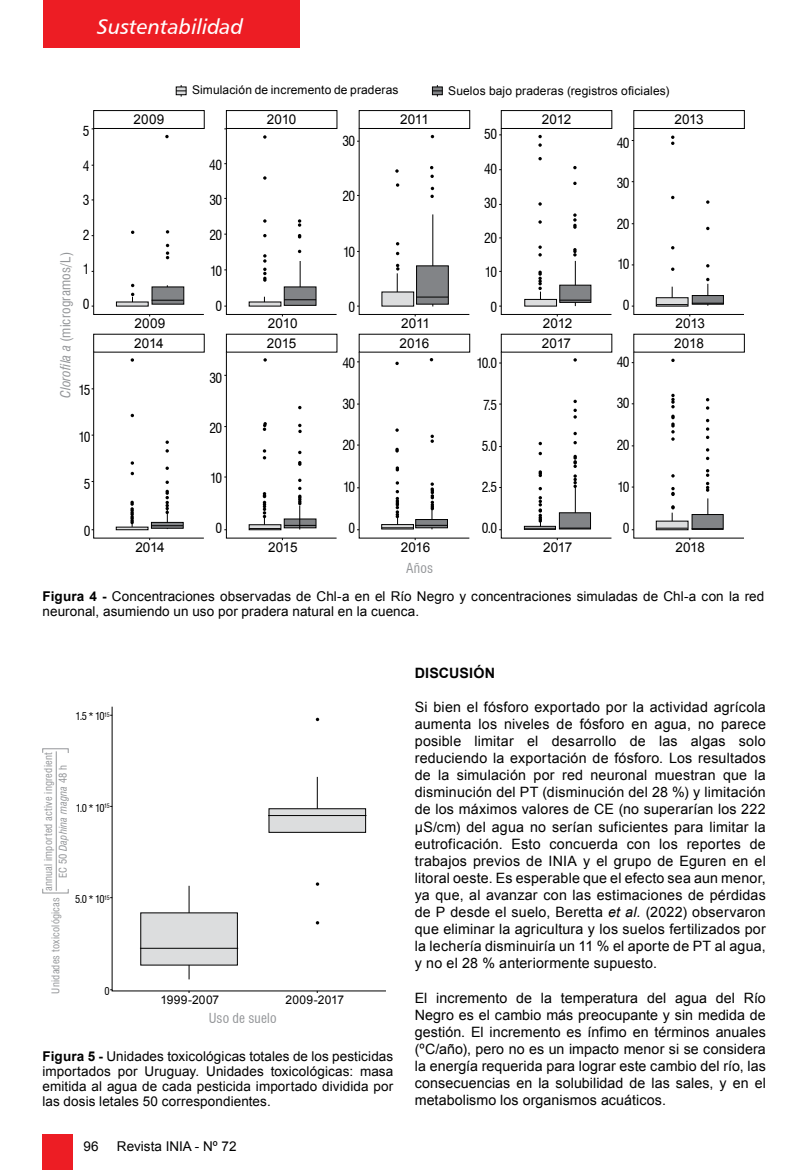
<style>
.page{position:relative;width:808px;height:1170px;background:#fff}
.page>*{position:absolute;margin:0;border:0;box-sizing:border-box;transform-origin:0 0}
.t1{font:21px "Humanist 777 BT Italic B";color:#fff}
.t2{font:14.25px/17.1px "Arial";letter-spacing:.01em;color:#000;text-align:justify}
.t3{font:700 14.25px "Arial";color:#000}
.t4{font:13.5px/15px "Arial";letter-spacing:.005em;color:#000}
.t5{font:condensed 13.5px "Swiss 721 BT";letter-spacing:-.05em;color:#000}
.t6{font:condensed 13.5px "Swiss 721 BT";letter-spacing:.015em;color:#939598}
.t7{font:12px "Arial";letter-spacing:.01em;color:#000}
.t8{font:condensed 10.5px/14.7px "Swiss 721 BT";letter-spacing:.025em;color:#939598;text-align:center}
.t9{font:condensed 10.5px "Swiss 721 BT";color:#000}
.s1{font-style:italic}
.s2{font-weight:700}
</style>
<div class="page">
<div style="left:43px;top:0;width:257px;height:47px;background:#ed1d24"></div>
<div style="left:43px;top:1134px;width:30px;height:35px;background:#ed1d24"></div>
<div style="left:93px;top:110px;width:112px;height:19px;border:1px solid #000"></div>
<div style="left:501px;top:110px;width:111px;height:19px;border:1px solid #000"></div>
<div style="left:633px;top:110px;width:112px;height:19px;border:1px solid #000"></div>
<div style="left:359px;top:110px;width:111px;height:19px;border:1px solid #000"></div>
<div style="left:226px;top:110px;width:111px;height:19px;border:1px solid #000"></div>
<svg style="left:92px;top:128px;width:113px;height:188px"></svg>
<svg style="left:224px;top:128px;width:113px;height:188px"></svg>
<hr style="left:152px;top:300px;width:32px;height:1px;background:#000">
<hr style="left:284px;top:299px;width:32px;height:1px;background:#000">
<svg style="left:357px;top:128px;width:113px;height:188px"></svg>
<svg style="left:357px;top:351px;width:113px;height:189px"></svg>
<svg style="left:499px;top:128px;width:113px;height:188px"></svg>
<svg style="left:499px;top:351px;width:113px;height:189px"></svg>
<hr style="left:559px;top:300px;width:32px;height:1px;background:#000">
<hr style="left:559px;top:527px;width:32px;height:1px;background:#000">
<hr style="left:524px;top:528px;width:31px;height:1px;background:#000">
<svg style="left:632px;top:128px;width:113px;height:188px"></svg>
<svg style="left:632px;top:351px;width:113px;height:189px"></svg>
<hr style="left:656px;top:304px;width:32px;height:1px;background:#000">
<hr style="left:656px;top:527px;width:32px;height:1px;background:#000">
<svg style="left:92px;top:351px;width:113px;height:189px"></svg>
<hr style="left:151px;top:525px;width:32px;height:1px;background:#000">
<hr style="left:382px;top:527px;width:31px;height:1px;background:#000">
<svg style="left:224px;top:351px;width:113px;height:189px"></svg>
<hr style="left:249px;top:528px;width:32px;height:1px;background:#000">
<svg style="left:175px;top:85px;width:12px;height:12px"></svg>
<svg style="left:432px;top:85px;width:11px;height:12px"></svg>
<svg style="left:111px;top:706px;width:275px;height:285px"></svg>
<hr style="left:56px;top:751px;width:1px;height:139px;background:#939598">
<div style="left:43px;top:888px;width:25px;height:5px;border:1px solid #939598"></div>
<div style="left:43px;top:748px;width:25px;height:5px;border:1px solid #939598"></div>
<hr style="left:189px;top:885px;width:1px;height:94px;background:#000">
<hr style="left:317px;top:776px;width:1px;height:53px;background:#000">
<svg style="left:140px;top:912px;width:98px;height:53px;background:#cecfd0"></svg>
<svg style="left:268px;top:808px;width:98px;height:25px;background:#c5c6c7"></svg>
<hr style="left:140px;top:947px;width:98px;height:1px;background:#000">
<hr style="left:268px;top:815px;width:98px;height:1px;background:#000">
<h1 class="t1" style="left:97px;top:13px;width:147px">Sustentabilidad</h1>
<p class="t5" style="left:83px;top:123px;width:8px">5</p>
<p class="t5" style="left:83px;top:158px;width:8px">4</p>
<p class="t5" style="left:83px;top:192px;width:8px">3</p>
<p class="t5" style="left:83px;top:227px;width:8px">2</p>
<p class="t5" style="left:83px;top:261px;width:8px">1</p>
<p class="t5" style="left:83px;top:296px;width:8px">0</p>
<p class="t6" style="left:58px;top:398px;width:148px;rotate:-90deg"><span class="s1">Clorofila a</span> (microgramos/L)</p>
<p class="t5" style="left:79px;top:381px;width:14px">15</p>
<p class="t5" style="left:78px;top:428px;width:14px">10</p>
<p class="t5" style="left:84px;top:476px;width:8px">5</p>
<p class="t5" style="left:84px;top:523px;width:8px">0</p>
<p class="t7" style="left:192px;top:82px;width:208px">Simulación de incremento de praderas</p>
<p class="t7" style="left:448px;top:83px;width:223px">Suelos bajo praderas (registros oficiales)</p>
<p class="t4" style="left:134px;top:112px;width:32px">2009</p>
<p class="t4" style="left:267px;top:112px;width:31px">2010</p>
<p class="t4" style="left:400px;top:112px;width:30px">2011</p>
<p class="t4" style="left:542px;top:112px;width:31px">2012</p>
<p class="t4" style="left:674px;top:112px;width:31px">2013</p>
<p class="t5" style="left:209px;top:157px;width:14px">40</p>
<p class="t5" style="left:209px;top:192px;width:14px">30</p>
<p class="t5" style="left:209px;top:227px;width:14px">20</p>
<p class="t5" style="left:210px;top:262px;width:14px">10</p>
<p class="t5" style="left:215px;top:297px;width:8px">0</p>
<p class="t5" style="left:342px;top:133px;width:14px">30</p>
<p class="t5" style="left:342px;top:188px;width:14px">20</p>
<p class="t5" style="left:343px;top:244px;width:14px">10</p>
<p class="t5" style="left:348px;top:299px;width:8px">0</p>
<p class="t5" style="left:484px;top:126px;width:14px">50</p>
<p class="t5" style="left:484px;top:161px;width:14px">40</p>
<p class="t5" style="left:484px;top:195px;width:14px">30</p>
<p class="t5" style="left:484px;top:230px;width:14px">20</p>
<p class="t5" style="left:485px;top:264px;width:14px">10</p>
<p class="t5" style="left:490px;top:299px;width:8px">0</p>
<p class="t5" style="left:617px;top:135px;width:14px">40</p>
<p class="t5" style="left:617px;top:175px;width:14px">30</p>
<p class="t5" style="left:617px;top:216px;width:14px">20</p>
<p class="t5" style="left:617px;top:256px;width:14px">10</p>
<p class="t5" style="left:623px;top:297px;width:8px">0</p>
<p class="t4" style="left:135px;top:316px;width:32px">2009</p>
<p class="t4" style="left:268px;top:316px;width:31px">2010</p>
<p class="t4" style="left:401px;top:316px;width:30px">2011</p>
<p class="t4" style="left:543px;top:316px;width:31px">2012</p>
<p class="t4" style="left:675px;top:316px;width:31px">2013</p>
<p class="t4" style="left:134px;top:336px;width:31px">2014</p>
<p class="t4" style="left:267px;top:336px;width:31px">2015</p>
<p class="t4" style="left:400px;top:336px;width:31px">2016</p>
<p class="t4" style="left:542px;top:336px;width:31px">2017</p>
<p class="t4" style="left:674px;top:336px;width:31px">2018</p>
<p class="t5" style="left:209px;top:369px;width:14px">30</p>
<p class="t5" style="left:209px;top:420px;width:14px">20</p>
<p class="t5" style="left:210px;top:470px;width:14px">10</p>
<p class="t5" style="left:215px;top:520px;width:8px">0</p>
<p class="t5" style="left:342px;top:355px;width:14px">40</p>
<p class="t5" style="left:342px;top:396px;width:14px">30</p>
<p class="t5" style="left:342px;top:437px;width:14px">20</p>
<p class="t5" style="left:343px;top:478px;width:14px">10</p>
<p class="t5" style="left:348px;top:520px;width:8px">0</p>
<p class="t5" style="left:477px;top:355px;width:22px">10.0</p>
<p class="t5" style="left:483px;top:396px;width:16px">7.5</p>
<p class="t5" style="left:482px;top:438px;width:17px">5.0</p>
<p class="t5" style="left:482px;top:479px;width:17px">2.5</p>
<p class="t5" style="left:482px;top:520px;width:17px">0.0</p>
<p class="t5" style="left:617px;top:354px;width:14px">40</p>
<p class="t5" style="left:617px;top:395px;width:14px">30</p>
<p class="t5" style="left:617px;top:437px;width:14px">20</p>
<p class="t5" style="left:617px;top:478px;width:14px">10</p>
<p class="t5" style="left:623px;top:520px;width:8px">0</p>
<p class="t4" style="left:135px;top:539px;width:31px">2014</p>
<p class="t4" style="left:268px;top:539px;width:31px">2015</p>
<p class="t4" style="left:401px;top:539px;width:31px">2016</p>
<p class="t4" style="left:543px;top:539px;width:31px">2017</p>
<p class="t4" style="left:675px;top:539px;width:31px">2018</p>
<p class="t6" style="left:406px;top:559px;width:28px">Años</p>
<p class="t4" style="left:43px;top:588px;width:723px"><span class="s2">Figura 4 -</span> Concentraciones observadas de Chl-a en el Río Negro y concentraciones simuladas de Chl-a con la red neuronal, asumiendo un uso por pradera natural en la cuenca.</p>
<p class="t9" style="left:76px;top:710px;width:36px">1.5 * 10<sup>15</sup></p>
<p class="t8" style="left:41px;top:890px;width:140px;rotate:-90deg">annual imported active ingredient<br>EC 50 <span class="s1">Daphina magna</span> 48 h</p>
<p class="t9" style="left:76px;top:801px;width:36px">1.0 * 10<sup>15</sup></p>
<p class="t8" style="left:48px;top:993px;width:98px;rotate:-90deg">Unidades toxicológicas</p>
<p class="t9" style="left:75px;top:893px;width:36px">5.0 * 10<sup>15</sup></p>
<p class="t9" style="left:105px;top:984px;width:7px">0</p>
<p class="t7" style="left:160px;top:991px;width:60px">1999-2007</p>
<p class="t7" style="left:286px;top:991px;width:60px">2009-2017</p>
<p class="t6" style="left:209px;top:1009px;width:69px">Uso de suelo</p>
<p class="t4" style="left:43px;top:1048px;width:352px;text-align:justify"><span class="s2">Figura 5 -</span> Unidades toxicológicas totales de los pesticidas importados por Uruguay. Unidades toxicológicas: masa emitida al agua de cada pesticida importado dividida por las dosis letales 50 correspondientes.</p>
<p class="t4" style="left:84px;top:1139px;width:17px">96</p>
<p class="t4" style="left:117px;top:1139px;width:121px">Revista INIA - Nº 72</p>
<p class="t3" style="left:415px;top:663px;width:20px">Discusión</p>
<p class="t2" style="left:415px;top:698px;width:353px">Si bien el fósforo exportado por la actividad agrícola aumenta los niveles de fósforo en agua, no parece posible limitar el desarrollo de las algas solo reduciendo la exportación de fósforo. Los resultados de la simulación por red neuronal muestran que la disminución del PT (disminución del 28 %) y limitación de los máximos valores de CE (no superarían los 222 µS/cm) del agua no serían suficientes para limitar la eutroficación. Esto concuerda con los reportes de trabajos previos de INIA y el grupo de Eguren en el litoral oeste. Es esperable que el efecto sea aun menor, ya que, al avanzar con las estimaciones de pérdidas de P desde el suelo, Beretta <span class="s1">et al.</span> (2022) observaron que eliminar la agricultura y los suelos fertilizados por la lechería disminuiría un 11 % el aporte de PT al agua, y no el 28 % anteriormente supuesto.</p>
<p class="t2" style="left:415px;top:989px;width:353px">El incremento de la temperatura del agua del Río Negro es el cambio más preocupante y sin medida de gestión. El incremento es ínfimo en términos anuales (ºC/año), pero no es un impacto menor si se considera la energía requerida para lograr este cambio del río, las consecuencias en la solubilidad de las sales, y en el metabolismo los organismos acuáticos.</p>
</div>
